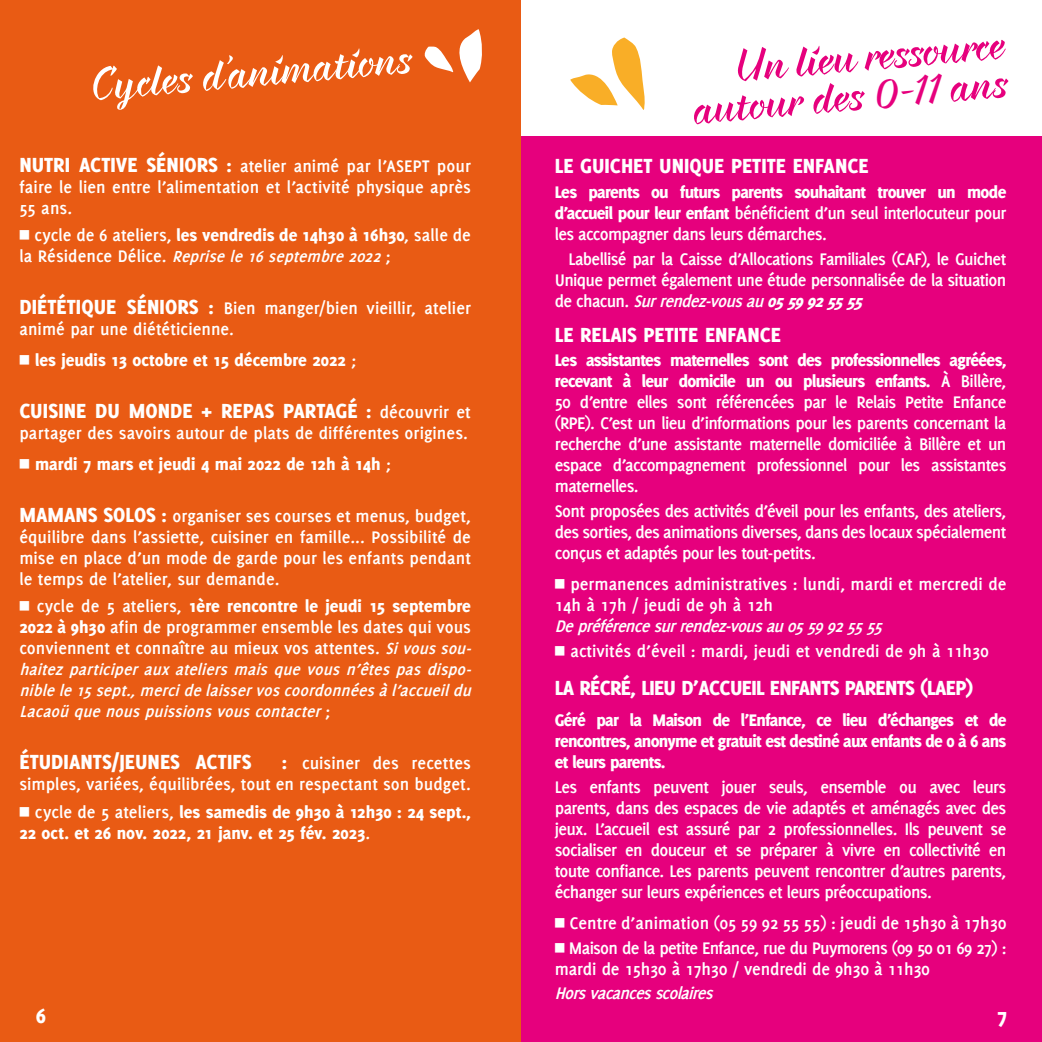
<style>
.page{position:relative;width:1042px;height:1042px;background:#fff}
.page>*{position:absolute;margin:0;border:0;box-sizing:border-box;transform-origin:0 0}
.t1{font:700 47.25px/38.5px "Braxton";color:#e6007d;text-align:right}
.t2{font:700 47.25px "Braxton";color:#fff}
.t3{font:800 22.4px "Delicious";color:#fff}
.t4{font:800 22.4px "Delicious";letter-spacing:-.03em;color:#fff}
.t5{font:700 18.38px/21px "Delicious";color:#fff;text-align:justify}
.t6{font:800 18.38px/21px "Delicious";letter-spacing:-.035em;color:#fff;text-align:justify}
.t7{font:800 18.38px/21px "Delicious";letter-spacing:.005em;color:#fff}
.t8{font:700 18.38px/24.5px "Delicious";letter-spacing:-.04em;color:#fff}
.t9{font:italic 700 18.38px "Delicious";color:#fff}
.t10{font:italic 700 17.5px/21px "Delicious";color:#fff;text-align:justify}
.s1{font-weight:800;font-size:22.4px}
.s2{font-weight:800;font-size:21px}
.s3{font-family:"Commercial Pi BT";font-weight:400}
.s4{font-weight:800}
.s5{font-style:normal;font-size:18.38px}
.s6{font-weight:700}
.s7{font-size:21px}
.s8{font-weight:700;font-size:18.38px}
.s9{font-style:italic;font-size:17.5px}
.s10{font-size:42px}
.s11{font-style:italic}
.s12{font-weight:800;font-style:italic}
</style>
<div class="page">
<div style="left:0;top:0;width:520px;height:1042px;background:#e95b14"></div>
<svg style="left:570px;top:38px;width:75px;height:72px"></svg>
<div style="left:521px;top:136px;width:521px;height:906px;background:#e6007d"></div>
<svg style="left:424px;top:29px;width:58px;height:53px"></svg>
<h1 class="t2" style="left:88px;top:56px;width:324px;rotate:-5deg">Cycles d’animations</h1>
<p class="t5" style="left:19px;top:155px;width:453px"><span class="s1">NUTRI ACTIVE SÉNIORS</span> <span class="s2">:</span> atelier animé par l’ASEPT pour faire le lien entre l’alimentation et l’activité physique après 55 ans.</p>
<p class="t5" style="left:19px;top:225px;width:453px"><span class="s3">4</span> cycle de 6 ateliers, <span class="s4">les vendredis de 14h30 à 16h30</span>, salle de</p>
<p class="t10" style="left:19px;top:246px;width:373px"><span class="s5">l a R é s i d e n c e D é l i c e .</span> Reprisele16septembre2022<span class="s5">;</span></p>
<p class="t5" style="left:19px;top:297px;width:453px"><span class="s1">DIÉTÉTIQUE SÉNIORS</span> <span class="s2">:</span> Bien manger/bien vieillir, atelier animé par une diététicienne.</p>
<p class="t7" style="left:19px;top:349px;width:338px"><span class="s3">4</span> les jeudis 13 octobre et 15 décembre 2022 <span class="s6">;</span></p>
<p class="t3" style="left:19px;top:398px;width:453px">CUISINE DU MONDE + REPAS PARTAGÉ <span class="s7">:</span> <span class="s8">découvrir et</span></p>
<p class="t5" style="left:19px;top:417px;width:450px;line-height:31px">partager des savoirs autour de plats de différentes origines.<br><span class="s3">4</span> <span class="s4">mardi 7 mars et jeudi 4 mai 2022 de 12h à 14h</span> ;</p>
<p class="t5" style="left:19px;top:505px;width:453px"><span class="s1">MAMANS SOLOS</span> <span class="s2">:</span> organiser ses courses et menus, budget, équilibre dans l’assiette, cuisiner en famille... Possibilité de mise en place d’un mode de garde pour les enfants pendant le temps de l’atelier, sur demande.</p>
<p class="t5" style="left:19px;top:596px;width:458px;text-align:left"><span class="s3">4</span> cycle de 5 ateliers, <span class="s4">1ère rencontre le jeudi 15 septembre<br>2022 à 9h30</span> afin de programmer ensemble les dates qui vous conviennent et connaître au mieux vos attentes. <span class="s9">Sivoussou-</span></p>
<p class="t10" style="left:19px;top:659px;width:458px">haitez participer aux ateliers mais que vous n’êtes pas dispo&shy;niblele15sept.,mercidelaisservoscoordonnéesàl’accueildu Lacaoüquenouspuissionsvouscontacter<span class="s5">;</span></p>
<p class="t3" style="left:19px;top:749px;width:234px">ÉTUDIANTS/JEUNES ACTIFS</p>
<p class="t5" style="left:19px;top:753px;width:453px;text-align:right"><span class="s2">:</span> cuisiner des recettes<br>simples, variées, équilibrées, tout en respectant son budget.</p>
<p class="t7" style="left:19px;top:801px;width:453px"><span class="s3">4</span> <span class="s6">cycle de 5 ateliers,</span> les samedis de 9h30 à 12h30 : 24 sept.,<br>22 oct. et 26 nov. 2022, 21 janv. et 25 fév. 2023<span class="s6">.</span></p>
<h1 class="t1" style="left:688px;top:50px;width:318px;rotate:-5deg">Un lieu ressource autour des <span class="s10">0-11</span> ans</h1>
<p class="t3" style="left:555px;top:153px;width:315px">LE GUICHET UNIQUE PETITE ENFANCE</p>
<p class="t6" style="left:555px;top:181px;width:453px">Les parents ou futurs parents souhaitant trouver un mode d’accueil pour leur enfant <span class="s6">bénéficient d’un seul interlocuteur pour les accompagner dans leurs démarches.</span></p>
<p class="t5" style="left:555px;top:248px;width:453px;text-indent:13px">Labellisé par la Caisse d’Allocations Familiales (CAF), le Guichet Unique permet également une étude personnalisée de la situation d e c h a c u n . <span class="s11">Surrendez-vousau</span><span class="s12">0559925555</span></p>
<p class="t3" style="left:555px;top:321px;width:228px">LE RELAIS PETITE ENFANCE</p>
<p class="t5" style="left:555px;top:349px;width:453px"><span class="s4">Les assistantes maternelles sont des professionnelles agréées, recevant à leur domicile un ou plusieurs enfants.</span> À Billère, 50 d’entre elles sont référencées par le Relais Petite Enfance (RPE). C’est un lieu d’informations pour les parents concernant la recherche d’une assistante maternelle domiciliée à Billère et un espace d’accompagnement professionnel pour les assistantes maternelles.</p>
<p class="t5" style="left:555px;top:500px;width:453px">Sont proposées des activités d’éveil pour les enfants, des ateliers, des sorties, des animations diverses, dans des locaux spécialement conçus et adaptés pour les tout-petits.</p>
<p class="t5" style="left:555px;top:573px;width:453px"><span class="s3">4</span> permanences administratives : lundi, mardi et mercredi de<br>14h à 17h / jeudi de 9h à 12h</p>
<p class="t5" style="left:555px;top:613px;width:435px;line-height:24.5px"><span class="s11">Depréférencesurrendez-vousau0559925555<br></span><span class="s3">4</span> activités d’éveil : mardi, jeudi et vendredi de 9h à 11h30</p>
<p class="t4" style="left:555px;top:675px;width:420px">LA RÉCRÉ, LIEU D’ACCUEIL ENFANTS PARENTS (LAEP)</p>
<p class="t6" style="left:555px;top:709px;width:453px">Géré par la Maison de l’Enfance, ce lieu d’échanges et de rencontres, anonyme et gratuit est destiné aux enfants de 0 à 6 ans et leurs parents.</p>
<p class="t5" style="left:555px;top:776px;width:453px">Les enfants peuvent jouer seuls, ensemble ou avec leurs parents, dans des espaces de vie adaptés et aménagés avec des jeux. L’accueil est assuré par 2 professionnelles. Ils peuvent se socialiser en douceur et se préparer à vivre en collectivité en toute confiance. Les parents peuvent rencontrer d’autres parents, échanger sur leurs expériences et leurs préoccupations.</p>
<p class="t8" style="left:555px;top:910px;width:453px"><span class="s3">4</span> Centre d’animation (05 59 92 55 55) : jeudi de 15h30 à 17h30<br><span class="s3">4</span> Maison de la petite Enfance, rue du Puymorens (09 50 01 69 27) :</p>
<p class="t5" style="left:555px;top:958px;width:376px">mardi de 15h30 à 17h30 / vendredi de 9h30 à 11h30</p>
<p class="t9" style="left:555px;top:982px;width:164px">Horsvacancesscolaires</p>
<p class="t3" style="left:36px;top:1002px;width:12px">6</p>
<p class="t3" style="left:997px;top:1002px;width:12px">7</p>
</div>
